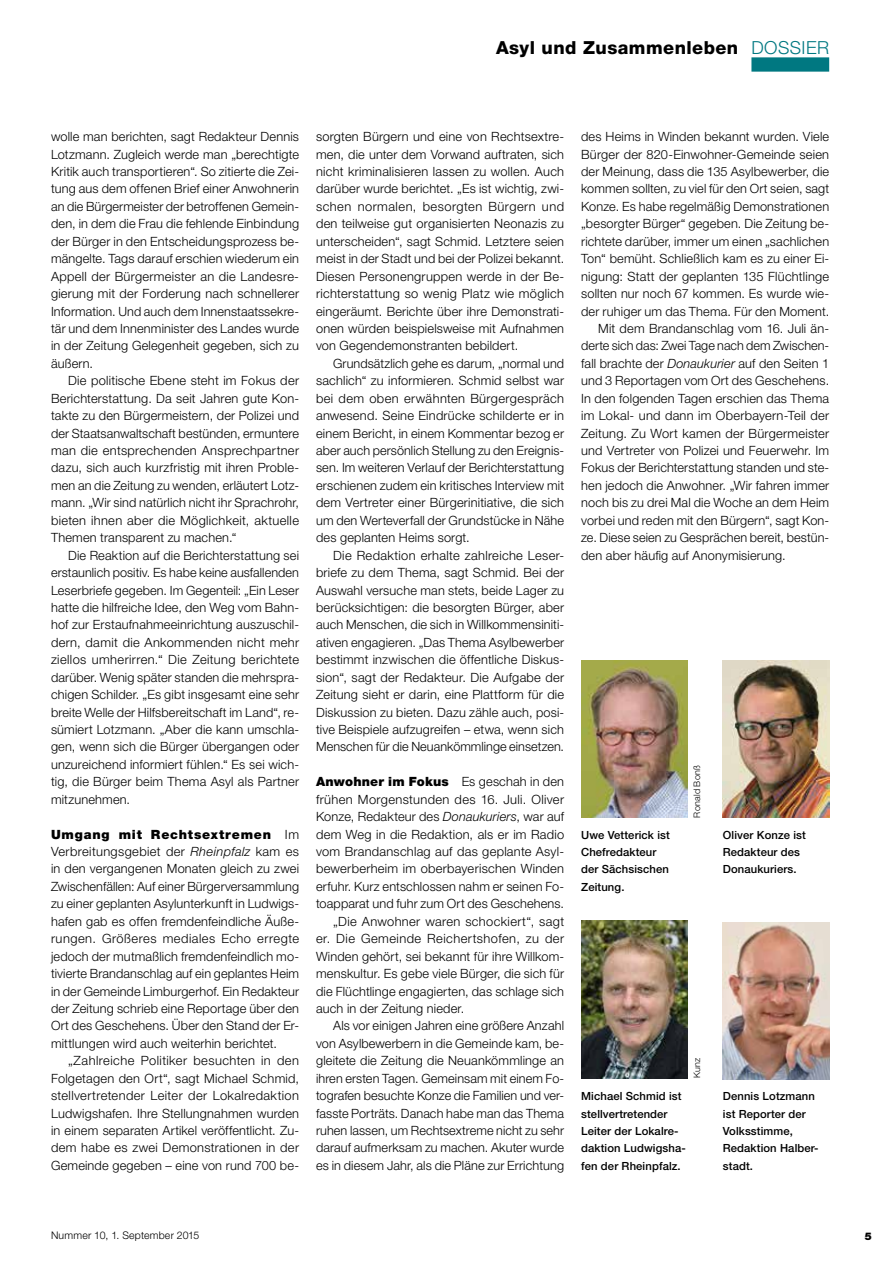
<style>
.page{position:relative;width:893px;height:1263px;background:#fff}
.page>*{position:absolute;margin:0;border:0;box-sizing:border-box;transform-origin:0 0}
.t1{font:800 18px "Helvetica Neue LT Std";letter-spacing:.025em;color:#000}
.t2{font:300 12.75px/17.4px "Helvetica Neue LT Std";letter-spacing:.015em;color:#000;text-align:justify}
.t3{font:300 12.75px "Helvetica Neue LT Std";letter-spacing:.035em;color:#000}
.t4{font:900 12.75px "Helvetica Neue LT Std";letter-spacing:.015em;color:#000}
.t5{font:500 11.25px/17.4px "Helvetica Neue LT Std";letter-spacing:.01em;color:#000}
.t6{font:300 10.5px "Helvetica Neue LT Std";letter-spacing:.02em;color:#000}
.t7{font:900 10.5px "Helvetica Neue LT Std";color:#000}
.t8{font:300 9px "Helvetica Neue LT Std";letter-spacing:.025em;color:#000}
.s1{font-weight:300;color:#007881}
.s2{font-weight:900}
.s3{font-style:italic}
.s4{font-weight:300}
</style>
<div class="page">
<img style="left:723px;top:660px;width:106px;height:158px">
<img style="left:581px;top:660px;width:106px;height:158px">
<img style="left:581px;top:921px;width:106px;height:157px">
<img style="left:723px;top:922px;width:106px;height:157px">
<div style="left:751px;top:57px;width:78px;height:15px;background:#007881"></div>
<h1 class="t1" style="left:496px;top:37px;width:335px">Asyl und Zusammenleben <span class="s1">DOSSIER</span></h1>
<p class="t2" style="left:51px;top:128px;width:250px">wolle man berichten, sagt Redakteur Dennis Lotzmann. Zugleich werde man „berechtigte Kritik auch transportieren“. So zitierte die Zei&shy;tung aus dem offenen Brief einer Anwohnerin an die Bürgermeister der betroffenen Gemein&shy;den, in dem die Frau die fehlende Einbindung der Bürger in den Entscheidungsprozess be&shy;mängelte. Tags darauf erschien wiederum ein Appell der Bürgermeister an die Landesre&shy;gierung mit der Forderung nach schnellerer Information. Und auch dem Innenstaatssekre&shy;tär und dem Innenminister des Landes wurde in der Zeitung Gelegenheit gegeben, sich zu äußern.</p>
<p class="t2" style="left:51px;top:372px;width:250px;text-indent:17px">Die politische Ebene steht im Fokus der Berichterstattung. Da seit Jahren gute Kon&shy;takte zu den Bürgermeistern, der Polizei und der Staatsanwaltschaft bestünden, ermuntere man die entsprechenden Ansprechpartner dazu, sich auch kurzfristig mit ihren Proble&shy;men an die Zeitung zu wenden, erläutert Lotz&shy;mann. „Wir sind natürlich nicht ihr Sprachrohr, bieten ihnen aber die Möglichkeit, aktuelle Themen transparent zu machen.“</p>
<p class="t2" style="left:51px;top:546px;width:250px;text-indent:17px">Die Reaktion auf die Berichterstattung sei erstaunlich positiv. Es habe keine ausfallenden Leserbriefe gegeben. Im Gegenteil: „Ein Leser hatte die hilfreiche Idee, den Weg vom Bahn&shy;hof zur Erstaufnahmeeinrichtung auszuschil&shy;dern, damit die Ankommenden nicht mehr ziellos umherirren.“ Die Zeitung berichtete darüber. Wenig später standen die mehrspra&shy;chigen Schilder. „Es gibt insgesamt eine sehr breite Welle der Hilfsbereitschaft im Land“, re&shy;sümiert Lotzmann. „Aber die kann umschla&shy;gen, wenn sich die Bürger übergangen oder unzureichend informiert fühlen.“ Es sei wich&shy;tig, die Bürger beim Thema Asyl als Partner mitzunehmen.</p>
<p class="t2" style="left:51px;top:825px;width:250px"><span class="s2">Umgang mit Rechtsextremen</span> Im Verbreitungsgebiet der <span class="s3">Rheinpfalz</span> kam es in den vergangenen Monaten gleich zu zwei Zwischenfällen: Auf einer Bürgerversammlung zu einer geplanten Asylunterkunft in Ludwigs&shy;hafen gab es offen fremdenfeindliche Äuße&shy;rungen. Größeres mediales Echo erregte jedoch der mutmaßlich fremdenfeindlich mo&shy;tivierte Brandanschlag auf ein geplantes Heim in der Gemeinde Limburgerhof. Ein Redakteur der Zeitung schrieb eine Reportage über den Ort des Geschehens. Über den Stand der Er&shy;mittlungen wird auch weiterhin berichtet.</p>
<p class="t2" style="left:51px;top:1052px;width:250px;text-indent:17px">„Zahlreiche Politiker besuchten in den Folgetagen den Ort“, sagt Michael Schmid, stellvertretender Leiter der Lokalredaktion Ludwigshafen. Ihre Stellungnahmen wurden in einem separaten Artikel veröffentlicht. Zu&shy;dem habe es zwei Demonstrationen in der Gemeinde gegeben – eine von rund 700 be-</p>
<p class="t2" style="left:316px;top:128px;width:250px">sorgten Bürgern und eine von Rechtsextre&shy;men, die unter dem Vorwand auftraten, sich nicht kriminalisieren lassen zu wollen. Auch darüber wurde berichtet. „Es ist wichtig, zwi&shy;schen normalen, besorgten Bürgern und den teilweise gut organisierten Neonazis zu unterscheiden“, sagt Schmid. Letztere seien meist in der Stadt und bei der Polizei bekannt.<br>Diesen Personengruppen werde in der Be&shy;richterstattung so wenig Platz wie möglich eingeräumt. Berichte über ihre Demonstrati&shy;onen würden beispielsweise mit Aufnahmen von Gegendemonstranten bebildert.</p>
<p class="t2" style="left:316px;top:354px;width:250px;text-indent:17px">Grundsätzlich gehe es darum, „normal und sachlich“ zu informieren. Schmid selbst war bei dem oben erwähnten Bürgergespräch anwesend. Seine Eindrücke schilderte er in einem Bericht, in einem Kommentar bezog er aber auch persönlich Stellung zu den Ereignis&shy;sen. Im weiteren Verlauf der Berichterstattung erschienen zudem ein kritisches Interview mit dem Vertreter einer Bürgerinitiative, die sich um den Werteverfall der Grundstücke in Nähe des geplanten Heims sorgt.</p>
<p class="t2" style="left:316px;top:546px;width:250px;text-indent:17px">Die Redaktion erhalte zahlreiche Leser&shy;briefe zu dem Thema, sagt Schmid. Bei der Auswahl versuche man stets, beide Lager zu berücksichtigen: die besorgten Bürger, aber auch Menschen, die sich in Willkommensiniti&shy;ativen engagieren. „Das Thema Asylbewerber bestimmt inzwischen die öffentliche Diskus&shy;sion“, sagt der Redakteur. Die Aufgabe der Zeitung sieht er darin, eine Plattform für die Diskussion zu bieten. Dazu zähle auch, posi&shy;tive Beispiele aufzugreifen – etwa, wenn sich Menschen für die Neuankömmlinge einsetzen.</p>
<p class="t4" style="left:316px;top:774px;width:250px">Anwohner im Fokus <span class="s4">Es geschah in den</span></p>
<p class="t2" style="left:316px;top:790px;width:250px">frühen Morgenstunden des 16. Juli. Oliver</p>
<p class="t2" style="left:316px;top:808px;width:250px">Konze, Redakteur des <span class="s3">Donaukuriers</span>, war auf</p>
<p class="t2" style="left:316px;top:825px;width:250px">dem Weg in die Redaktion, als er im Radio</p>
<p class="t2" style="left:316px;top:842px;width:250px">vom Brandanschlag auf das geplante Asyl-</p>
<p class="t2" style="left:316px;top:860px;width:250px">bewerberheim im oberbayerischen Winden</p>
<p class="t2" style="left:316px;top:877px;width:250px">erfuhr. Kurz entschlossen nahm er seinen Fo-</p>
<p class="t2" style="left:316px;top:895px;width:250px">toapparat und fuhr zum Ort des Geschehens.</p>
<p class="t2" style="left:333px;top:912px;width:233px">„Die Anwohner waren schockiert“, sagt</p>
<p class="t3" style="left:316px;top:931px;width:250px">er. Die Gemeinde Reichertshofen, zu der</p>
<p class="t2" style="left:316px;top:947px;width:250px">Winden gehört, sei bekannt für ihre Willkom-</p>
<p class="t2" style="left:316px;top:964px;width:250px">menskultur. Es gebe viele Bürger, die sich für</p>
<p class="t2" style="left:316px;top:982px;width:250px">die Flüchtlinge engagierten, das schlage sich</p>
<p class="t2" style="left:316px;top:999px;width:150px">auch in der Zeitung nieder.</p>
<p class="t2" style="left:333px;top:1017px;width:232px">Als vor einigen Jahren eine größere Anzahl</p>
<p class="t2" style="left:316px;top:1034px;width:250px">von Asylbewerbern in die Gemeinde kam, be-</p>
<p class="t2" style="left:316px;top:1052px;width:250px">gleitete die Zeitung die Neuankömmlinge an</p>
<p class="t2" style="left:316px;top:1069px;width:250px">ihren ersten Tagen. Gemeinsam mit einem Fo-</p>
<p class="t2" style="left:316px;top:1086px;width:250px">tografen besuchte Konze die Familien und ver-</p>
<p class="t2" style="left:316px;top:1104px;width:250px">fasste Porträts. Danach habe man das Thema</p>
<p class="t2" style="left:316px;top:1121px;width:250px">ruhen lassen, um Rechtsextreme nicht zu sehr</p>
<p class="t2" style="left:316px;top:1139px;width:250px">darauf aufmerksam zu machen. Akuter wurde</p>
<p class="t2" style="left:316px;top:1156px;width:250px">es in diesem Jahr, als die Pläne zur Errichtung</p>
<p class="t2" style="left:581px;top:128px;width:250px">des Heims in Winden bekannt wurden. Viele</p>
<p class="t2" style="left:581px;top:145px;width:250px">Bürger der 820-Einwohner-Gemeinde seien</p>
<p class="t2" style="left:581px;top:163px;width:250px">der Meinung, dass die 135 Asylbewerber, die</p>
<p class="t2" style="left:581px;top:180px;width:249px">kommen sollten, zu viel für den Ort seien, sagt</p>
<p class="t2" style="left:581px;top:197px;width:250px">Konze. Es habe regelmäßig Demonstrationen</p>
<p class="t2" style="left:581px;top:215px;width:250px">„besorgter Bürger“ gegeben. Die Zeitung be-</p>
<p class="t2" style="left:581px;top:232px;width:250px">richtete darüber, immer um einen „sachlichen</p>
<p class="t2" style="left:581px;top:250px;width:250px">Ton“ bemüht. Schließlich kam es zu einer Ei-</p>
<p class="t2" style="left:581px;top:267px;width:250px">nigung: Statt der geplanten 135 Flüchtlinge</p>
<p class="t2" style="left:581px;top:285px;width:250px">sollten nur noch 67 kommen. Es wurde wie-</p>
<p class="t2" style="left:581px;top:302px;width:250px">der ruhiger um das Thema. Für den Moment.</p>
<p class="t2" style="left:598px;top:319px;width:233px">Mit dem Brandanschlag vom 16. Juli än-</p>
<p class="t2" style="left:581px;top:337px;width:250px">derte sich das: Zwei Tage nach dem Zwischen-</p>
<p class="t2" style="left:581px;top:354px;width:250px">fall brachte der <span class="s3">Donaukurier</span> auf den Seiten 1</p>
<p class="t2" style="left:581px;top:372px;width:250px">und 3 Reportagen vom Ort des Geschehens.</p>
<p class="t2" style="left:581px;top:389px;width:250px">In den folgenden Tagen erschien das Thema</p>
<p class="t2" style="left:581px;top:407px;width:250px">im Lokal- und dann im Oberbayern-Teil der</p>
<p class="t2" style="left:581px;top:424px;width:250px">Zeitung. Zu Wort kamen der Bürgermeister</p>
<p class="t2" style="left:581px;top:441px;width:250px">und Vertreter von Polizei und Feuerwehr. Im</p>
<p class="t2" style="left:581px;top:459px;width:250px">Fokus der Berichterstattung standen und ste-</p>
<p class="t2" style="left:581px;top:476px;width:250px">hen jedoch die Anwohner. „Wir fahren immer</p>
<p class="t2" style="left:581px;top:494px;width:250px">noch bis zu drei Mal die Woche an dem Heim</p>
<p class="t2" style="left:581px;top:511px;width:250px">vorbei und reden mit den Bürgern“, sagt Kon-</p>
<p class="t2" style="left:581px;top:529px;width:250px">ze. Diese seien zu Gesprächen bereit, bestün-</p>
<p class="t2" style="left:581px;top:546px;width:206px">den aber häufig auf Anonymisierung.</p>
<p class="t5" style="left:581px;top:826px;width:90px">Uwe Vetterick ist<br>Chefredakteur der Sächsischen<br>Zeitung.</p>
<p class="t8" style="left:691px;top:817px;width:54px;rotate:-90deg">Ronald Bonß</p>
<p class="t5" style="left:723px;top:826px;width:84px">Oliver Konze ist<br>Redakteur des<br>Donaukuriers.</p>
<p class="t8" style="left:691px;top:1078px;width:22px;rotate:-90deg">Kunz</p>
<p class="t5" style="left:581px;top:1087px;width:106px">Michael Schmid ist stellvertretender<br>Leiter der Lokalre&shy;daktion Ludwigsha&shy;fen der Rheinpfalz.</p>
<p class="t5" style="left:723px;top:1087px;width:97px">Dennis Lotzmann ist Reporter der<br>Volksstimme,<br>Redaktion Halber&shy;stadt.</p>
<p class="t6" style="left:51px;top:1229px;width:150px">Nummer 10, 1. September 2015</p>
<p class="t7" style="left:865px;top:1230px;width:9px">5</p>
</div>
